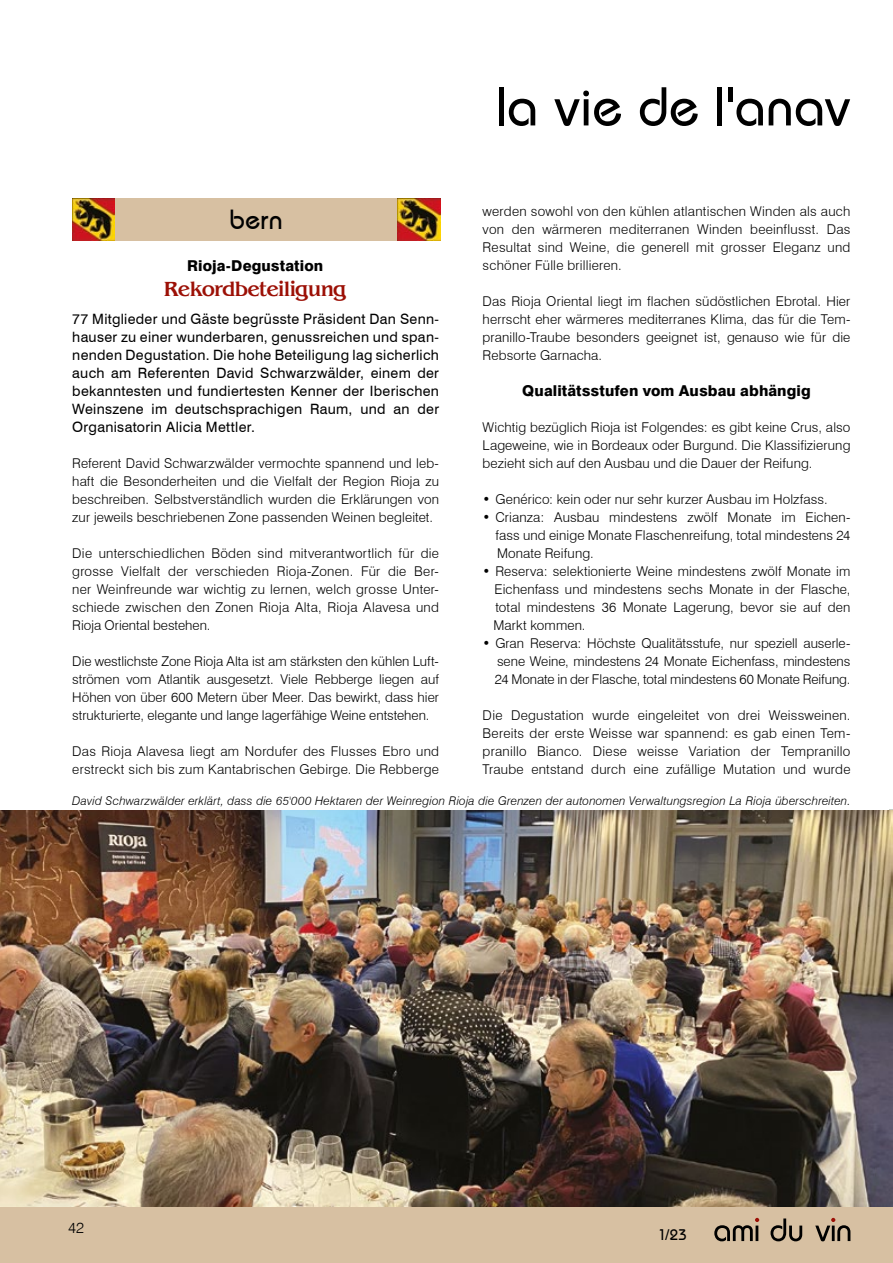
<style>
.page{position:relative;width:893px;height:1263px;background:#fff}
.page>*{position:absolute;margin:0;border:0;box-sizing:border-box;transform-origin:0 0}
.t1{font:54px "Dyname SSK";color:#000}
.t2{font:27px "Dyname SSK";color:#000}
.Corps_de_texte{font:700 21px "Wand SSK";letter-spacing:-.035em;color:#9c1006}
.Corps_de_texte-2{font:800 15px "Swiss 721 BT";letter-spacing:.005em;color:#000}
.t3{font:15px "Dyname SSK";color:#000}
.t4{font:300 15px "Swiss 721 BT";color:#000}
.Corps_de_texte-3{font:14.25px/18px "Swiss 721 BT";letter-spacing:.02em;color:#000;text-align:justify}
.Corps_de_texte-4{font:300 13.5px/18px "Swiss 721 BT";letter-spacing:.01em;color:#000;text-align:justify}
.Corps_de_texte-5{font:italic 300 12px "Swiss 721 BT";letter-spacing:.01em;color:#000}
</style>
<div class="page">
<div style="left:0;top:1206px;width:893px;height:57px;background:#d7c0a2"></div>
<svg style="left:714px;top:1218px;width:136px;height:23px"></svg>
<div style="left:72px;top:198px;width:368px;height:43px;background:#d7c0a2"></div>
<img style="left:72px;top:198px;width:43px;height:43px">
<img style="left:398px;top:198px;width:42px;height:43px">
<img style="left:0;top:810px;width:893px;height:396px">
<h1 class="t1" style="left:496px;top:74px;width:356px">la vie de l'anav</h1>
<p class="Corps_de_texte-4" style="left:483px;top:202px;width:369px">werden sowohl von den kühlen atlantischen Winden als auch von den wärmeren mediterranen Winden beeinflusst. Das Resultat sind Weine, die generell mit grosser Eleganz und schöner Fülle brillieren.</p>
<p class="Corps_de_texte-4" style="left:483px;top:292px;width:369px">Das Rioja Oriental liegt im flachen südöstlichen Ebrotal. Hier herrscht eher wärmeres mediterranes Klima, das für die Tem&shy;pranillo-Traube besonders geeignet ist, genauso wie für die Rebsorte Garnacha.</p>
<p class="Corps_de_texte-2" style="left:522px;top:382px;width:290px">Qualitätsstufen vom Ausbau abhängig</p>
<p class="Corps_de_texte-4" style="left:483px;top:418px;width:369px">Wichtig bezüglich Rioja ist Folgendes: es gibt keine Crus, also Lageweine, wie in Bordeaux oder Burgund. Die Klassifizierung bezieht sich auf den Ausbau und die Dauer der Reifung.</p>
<p class="Corps_de_texte-4" style="left:483px;top:490px;width:346px">• Genérico: kein oder nur sehr kurzer Ausbau im Holzfass.</p>
<p class="Corps_de_texte-4" style="left:496px;top:508px;width:356px;text-indent:-13px">• Crianza: Ausbau mindestens zwölf Monate im Eichen&shy;fass und einige Monate Flaschenreifung, total mindestens 24<br>Monate Reifung.</p>
<p class="Corps_de_texte-4" style="left:493px;top:562px;width:359px;text-indent:-11px">• Reserva: selektionierte Weine mindestens zwölf Monate im Eichenfass und mindestens sechs Monate in der Flasche, total mindestens 36 Monate Lagerung, bevor sie auf den Markt kommen.</p>
<p class="Corps_de_texte-4" style="left:495px;top:634px;width:357px;text-indent:-12px">• Gran Reserva: Höchste Qualitätsstufe, nur speziell auserle&shy;sene Weine, mindestens 24 Monate Eichenfass, mindestens 24 Monate in der Flasche, total mindestens 60 Monate Reifung.</p>
<p class="Corps_de_texte-4" style="left:483px;top:706px;width:369px">Die Degustation wurde eingeleitet von drei Weissweinen.<br>Bereits der erste Weisse war spannend: es gab einen Tem&shy;pranillo Bianco. Diese weisse Variation der Tempranillo Traube entstand durch eine zufällige Mutation und wurde</p>
<p class="Corps_de_texte-5" style="left:72px;top:794px;width:780px">David Schwarzwälder erklärt, dass die 65'000 Hektaren der Weinregion Rioja die Grenzen der autonomen Verwaltungsregion La Rioja überschreiten.</p>
<p class="t2" style="left:230px;top:204px;width:54px">bern</p>
<p class="Corps_de_texte-2" style="left:187px;top:256px;width:138px">Rioja-Degustation</p>
<p class="Corps_de_texte" style="left:164px;top:277px;width:184px">Rekordbeteiligung</p>
<p class="Corps_de_texte-3" style="left:72px;top:309px;width:368px">77 Mitglieder und Gäste begrüsste Präsident Dan Senn&shy;hauser zu einer wunderbaren, genussreichen und span&shy;nenden Degustation. Die hohe Beteiligung lag sicherlich auch am Referenten David Schwarzwälder, einem der bekanntesten und fundiertesten Kenner der Iberischen Weinszene im deutschsprachigen Raum, und an der Organisatorin Alicia Mettler.</p>
<p class="Corps_de_texte-4" style="left:72px;top:454px;width:368px">Referent David Schwarzwälder vermochte spannend und leb&shy;haft die Besonderheiten und die Vielfalt der Region Rioja zu beschreiben. Selbstverständlich wurden die Erklärungen von zur jeweils beschriebenen Zone passenden Weinen begleitet.</p>
<p class="Corps_de_texte-4" style="left:72px;top:544px;width:368px">Die unterschiedlichen Böden sind mitverantwortlich für die grosse Vielfalt der verschieden Rioja-Zonen. Für die Ber&shy;ner Weinfreunde war wichtig zu lernen, welch grosse Unter&shy;schiede zwischen den Zonen Rioja Alta, Rioja Alavesa und Rioja Oriental bestehen.</p>
<p class="Corps_de_texte-4" style="left:72px;top:652px;width:368px">Die westlichste Zone Rioja Alta ist am stärksten den kühlen Luft&shy;strömen vom Atlantik ausgesetzt. Viele Rebberge liegen auf Höhen von über 600 Metern über Meer. Das bewirkt, dass hier strukturierte, elegante und lange lagerfähige Weine entstehen.</p>
<p class="Corps_de_texte-4" style="left:72px;top:742px;width:368px">Das Rioja Alavesa liegt am Nordufer des Flusses Ebro und erstreckt sich bis zum Kantabrischen Gebirge. Die Rebberge</p>
<p class="t4" style="left:68px;top:1219px;width:17px">42</p>
<p class="t3" style="left:657px;top:1226px;width:31px">1/23</p>
</div>
